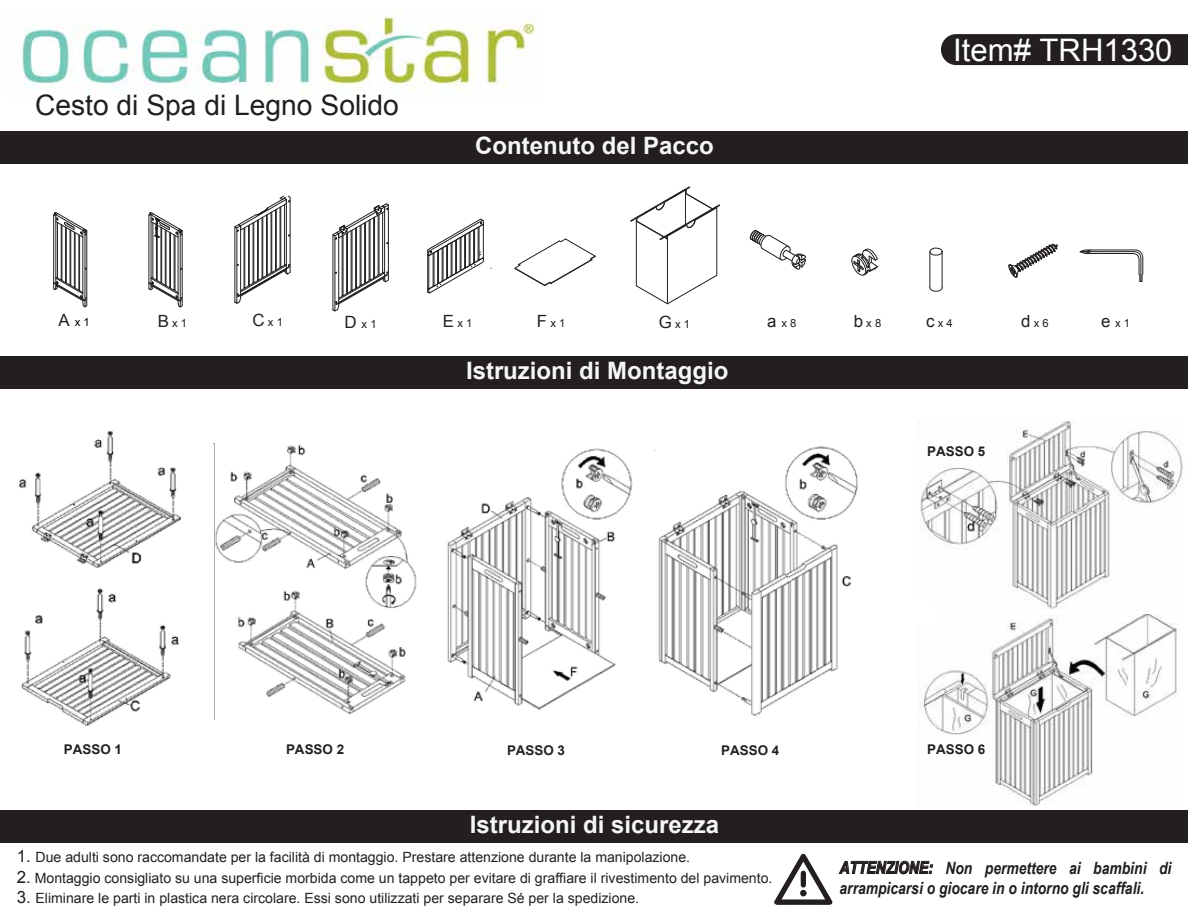
<style>
.page{position:relative;width:1188px;height:918px;background:#fff}
.page>*{position:absolute;margin:0;border:0;box-sizing:border-box;transform-origin:0 0}
.t1{font:31.05px "Arial";color:#fff}
.t2{font:28.2px "Arial";color:#231f20}
.t3{font:700 24px "Arial";color:#f7f6f6}
.t4{font:italic 700 16.95px/20.2px "Arial Narrow";color:#231f20}
.t5{font:14.1px "Arial";color:#231f20}
.t6{font:700 13.35px "Arial";color:#231f20}
.t7{font:11.25px "Arial";color:#231f20}
.t8{font:11.25px "Arial";color:#000100}
.s1{font-size:16.8px;color:#231f20}
.s2{font-size:16.8px}
.s3{font-size:16.95px}
</style>
<div class="page">
<img style="left:22px;top:8px;width:514px;height:86px">
<div style="left:0;top:131px;width:1188px;height:32px;background:#231f20"></div>
<div style="left:0;top:356px;width:1188px;height:32px;background:#231f20"></div>
<div style="left:0;top:810px;width:1188px;height:33px;background:#231f20"></div>
<svg style="left:839px;top:861px;width:94px;height:13px"></svg>
<svg style="left:774px;top:853px;width:58px;height:52px"></svg>
<div style="left:800px;top:890px;width:7px;height:6px;background:#231f20;border-radius:50%"></div>
<img style="left:919px;top:615px;width:259px;height:190px">
<img style="left:447px;top:448px;width:186px;height:262px">
<img style="left:654px;top:446px;width:204px;height:270px">
<img style="left:19px;top:431px;width:163px;height:295px">
<img style="left:213px;top:443px;width:204px;height:276px">
<img style="left:917px;top:420px;width:266px;height:189px">
<div style="left:651px;top:427px;width:26px;height:27px;background:#fff;border-radius:13px"></div>
<div style="left:912px;top:600px;width:26px;height:27px;background:#fff;border-radius:13px"></div>
<div style="left:206px;top:444px;width:8px;height:286px;background:#fff"></div>
<div style="left:941px;top:34px;width:247px;height:31px;background:#231f20"></div>
<div style="left:216px;top:443px;width:18px;height:22px;background:#fff"></div>
<svg style="left:514px;top:238px;width:82px;height:48px"></svg>
<svg style="left:630px;top:186px;width:90px;height:118px"></svg>
<svg style="left:53px;top:212px;width:34px;height:96px"></svg>
<svg style="left:332px;top:203px;width:57px;height:109px"></svg>
<svg style="left:234px;top:196px;width:57px;height:108px"></svg>
<svg style="left:148px;top:212px;width:35px;height:96px"></svg>
<svg style="left:427px;top:219px;width:57px;height:74px"></svg>
<svg style="left:750px;top:230px;width:56px;height:40px"></svg>
<svg style="left:851px;top:249px;width:27px;height:27px"></svg>
<svg style="left:1009px;top:244px;width:49px;height:34px"></svg>
<svg style="left:930px;top:248px;width:12px;height:8px"></svg>
<svg style="left:929px;top:287px;width:13px;height:5px"></svg>
<hr style="left:930px;top:252px;width:1px;height:36px;background:#231f20">
<hr style="left:942px;top:252px;width:1px;height:36px;background:#231f20">
<svg style="left:1079px;top:249px;width:64px;height:33px"></svg>
<h2 class="t2" style="left:35px;top:86px;width:365px">Cesto di Spa di Legno Solido</h2>
<h3 class="t3" style="left:475px;top:130px;width:240px">Contenuto del Pacco</h3>
<h1 class="t1" style="left:953px;top:29px;width:221px">Item# TRH1330</h1>
<p class="t8" style="left:58px;top:315px;width:33px"><span class="s1">A</span> x 1</p>
<p class="t7" style="left:158px;top:316px;width:31px"><span class="s2">B</span> x 1</p>
<p class="t7" style="left:253px;top:315px;width:32px"><span class="s2">C</span> x 1</p>
<p class="t7" style="left:345px;top:317px;width:34px"><span class="s3">D</span> x 1</p>
<p class="t7" style="left:443px;top:315px;width:31px"><span class="s2">E</span> x 1</p>
<p class="t7" style="left:537px;top:315px;width:30px"><span class="s2">F</span> x 1</p>
<p class="t7" style="left:659px;top:316px;width:33px"><span class="s2">G</span> x 1</p>
<p class="t7" style="left:767px;top:315px;width:31px"><span class="s2">a</span> x 8</p>
<p class="t7" style="left:854px;top:315px;width:29px"><span class="s2">b</span> x 8</p>
<p class="t7" style="left:926px;top:316px;width:28px"><span class="s2">c</span> x 4</p>
<p class="t7" style="left:1021px;top:315px;width:29px"><span class="s2">d</span> x 6</p>
<p class="t7" style="left:1101px;top:315px;width:31px"><span class="s2">e</span> x 1</p>
<h3 class="t3" style="left:466px;top:355px;width:264px">Istruzioni di Montaggio</h3>
<p class="t6" style="left:927px;top:442px;width:60px">PASSO 5</p>
<p class="t6" style="left:64px;top:741px;width:60px">PASSO 1</p>
<p class="t6" style="left:286px;top:741px;width:60px">PASSO 2</p>
<p class="t6" style="left:507px;top:742px;width:60px">PASSO 3</p>
<p class="t6" style="left:721px;top:742px;width:60px">PASSO 4</p>
<h3 class="t3" style="left:470px;top:809px;width:251px">Istruzioni di sicurezza</h3>
<p class="t5" style="left:17px;top:848px;width:675px"><span class="s3">1.</span> Due adulti sono raccomandate per la facilità di montaggio. Prestare attenzione durante la manipolazione.</p>
<p class="t5" style="left:17px;top:869px;width:757px"><span class="s3">2.</span> Montaggio consigliato su una superficie morbida come un tappeto per evitare di graffiare il rivestimento del pavimento.</p>
<p class="t5" style="left:17px;top:889px;width:624px"><span class="s3">3.</span> Eliminare le parti in plastica nera circolare. Essi sono utilizzati per separare Sé per la spedizione.</p>
<p class="t6" style="left:927px;top:740px;width:60px">PASSO 6</p>
<p class="t4" style="left:840px;top:857px;width:333px">ATTENZIONE: Non permettere ai bambini di arrampicarsi o giocare in o intorno gli scaffali.</p>
</div>
